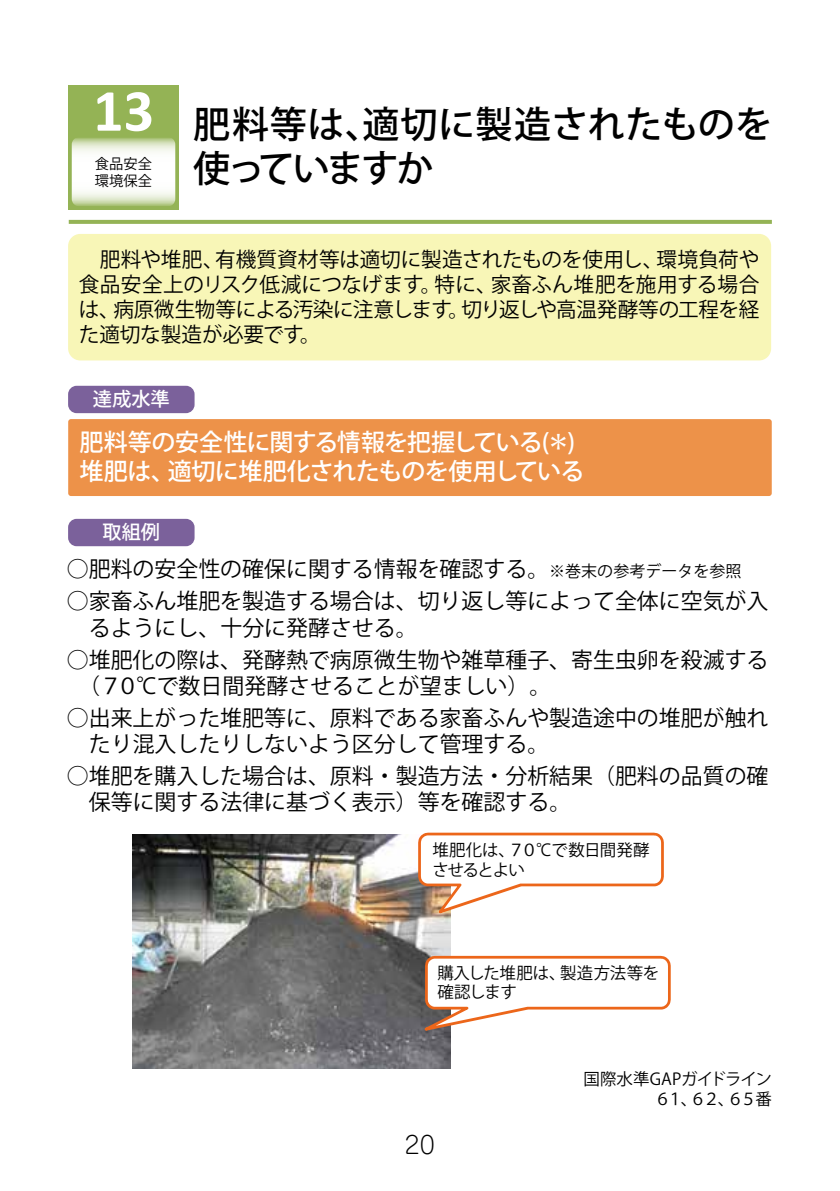
<style>
.page{position:relative;width:840px;height:1191px;background:#fff}
.page>*{position:absolute;margin:0;border:0;box-sizing:border-box;transform-origin:0 0}
.t1{font:700 60px "Calibri";color:#fff}
.t2{font:500 37px/44px "Koz Go Pro";color:#000}
.t3{font:500 24px/28.8px "Koz Go Pro";letter-spacing:-.03em;color:#fff}
.t4{font:300 24px "Jun 101 Pro";color:#000}
.t5{font:22px/26.2px "Koz Go Pro";color:#000}
.t6{font:20.6px/24.8px "Koz Go Pro";letter-spacing:-.025em;color:#000;text-align:justify}
.t7{font:500 19.2px "Koz Go Pro";color:#fff}
.t8{font:16.4px/19.8px "Koz Go Pro";letter-spacing:-.025em;color:#000}
.t9{font:16.4px/19.8px "Koz Go Pro";letter-spacing:-.06em;color:#000;text-align:right}
.t10{font:14.2px/17.2px "Koz Go Pro";letter-spacing:.005em;color:#000}
.s1{font-size:16px}
</style>
<div class="page">
<div style="left:68px;top:419px;width:703px;height:77px;background:#ed9249;border-radius:3px"></div>
<div style="left:68px;top:386px;width:126px;height:27px;background:#7b619b;border-radius:9px"></div>
<div style="left:68px;top:234px;width:702px;height:126px;background:#f8f6b7;border-radius:12px"></div>
<div style="left:68px;top:519px;width:126px;height:27px;background:#7b619b;border-radius:9px"></div>
<img style="left:133px;top:834px;width:317px;height:234px">
<svg style="left:418px;top:832px;width:245px;height:81px"></svg>
<svg style="left:424px;top:956px;width:246px;height:74px"></svg>
<div style="left:68px;top:85px;width:111px;height:125px;background:#94b355"></div>
<svg style="left:72px;top:138px;width:103px;height:68px;background:#eef3e5"></svg>
<svg style="left:69px;top:220px;width:702px;height:4px;background:#97b55a"></svg>
<h1 class="t1" style="left:93px;top:68px;width:62px">13</h1>
<p class="t10" style="left:95px;top:156px;width:59px">食品安全環境保全</p>
<h2 class="t2" style="left:193px;top:104px;width:580px">肥料等は､適切に製造されたものを使っていますか</h2>
<p class="t6" style="left:79px;top:248px;width:681px">　肥料や堆肥、有機質資材等は適切に製造されたものを使用し、環境負荷や食品安全上のリスク低減につなげます。特に、家畜ふん堆肥を施用する場合は、病原微生物等による汚染に注意します。切り返しや高温発酵等の工程を経た適切な製造が必要です。</p>
<p class="t7" style="left:93px;top:387px;width:78px">達成水準</p>
<p class="t3" style="left:80px;top:429px;width:506px">肥料等の安全性に関する情報を把握している(＊)堆肥は、適切に堆肥化されたものを使用している</p>
<p class="t7" style="left:102px;top:520px;width:59px">取組例</p>
<p class="t5" style="left:67px;top:556px;width:675px">○肥料の安全性の確保に関する情報を確認する。<span class="s1">※巻末の参考データを参照</span></p>
<p class="t5" style="left:89px;top:588px;width:680px;text-indent:-22px">○家畜ふん堆肥を製造する場合は、切り返し等によって全体に空気が入るようにし、十分に発酵させる。</p>
<p class="t5" style="left:78px;top:647px;width:691px;text-indent:-11px">○堆肥化の際は、発酵熱で病原微生物や雑草種子、寄生虫卵を殺滅する（７０℃で数日間発酵させることが望ましい）。</p>
<p class="t5" style="left:89px;top:705px;width:680px;text-indent:-22px">○出来上がった堆肥等に、原料である家畜ふんや製造途中の堆肥が触れたり混入したりしないよう区分して管理する。</p>
<p class="t5" style="left:89px;top:763px;width:680px;text-indent:-22px">○堆肥を購入した場合は、原料・製造方法・分析結果（肥料の品質の確保等に関する法律に基づく表示）等を確認する。</p>
<p class="t8" style="left:432px;top:840px;width:218px">堆肥化は、７０℃で数日間発酵させるとよい</p>
<p class="t8" style="left:437px;top:963px;width:223px">購入した堆肥は、製造方法等を確認します</p>
<p class="t4" style="left:404px;top:1125px;width:32px">20</p>
<p class="t9" style="left:583px;top:1069px;width:190px">国際水準GAPガイドライン<br>６１、６２、６５番</p>
</div>
